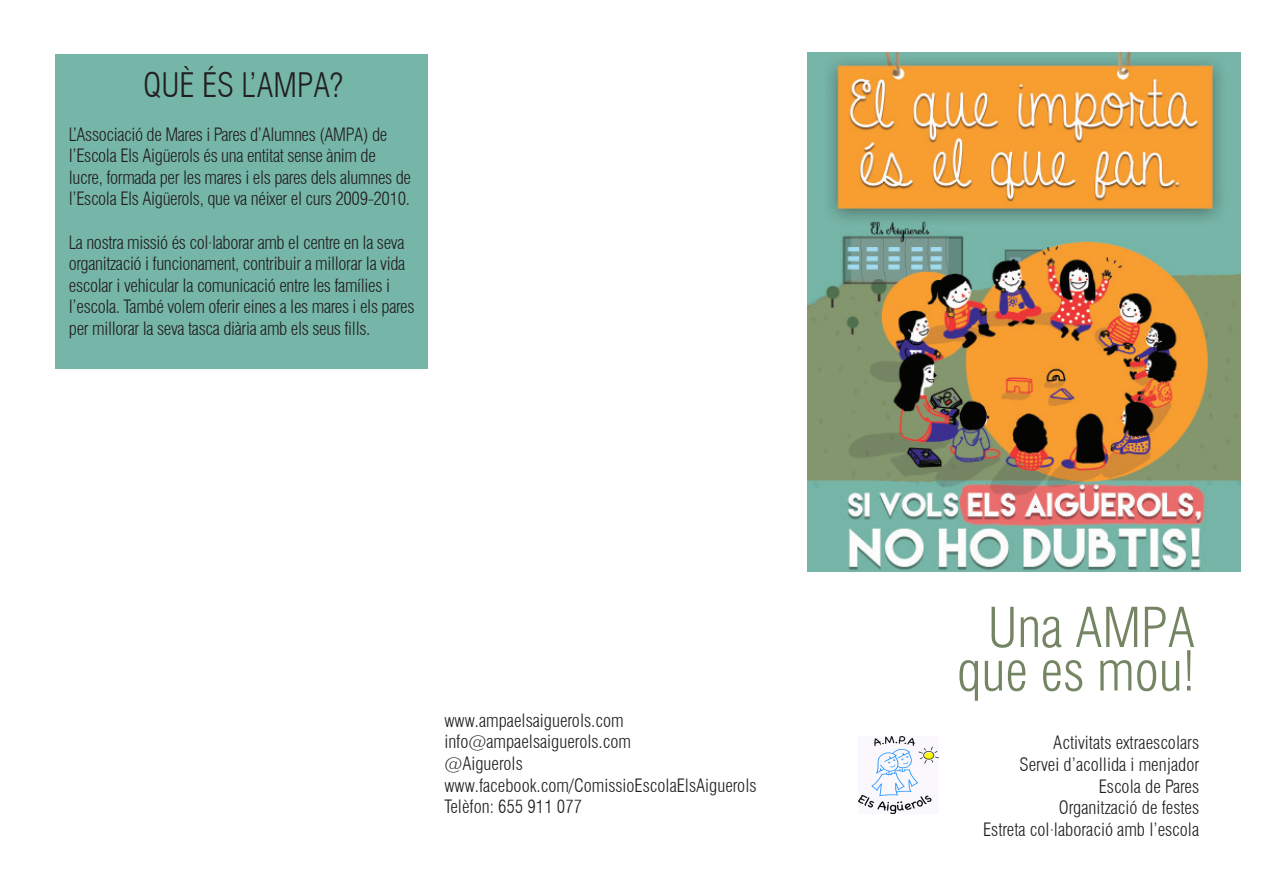
<style>
.page{position:relative;width:1263px;height:893px;background:#fff}
.page>*{position:absolute;margin:0;border:0;box-sizing:border-box;transform-origin:0 0}
.t1{font:300 condensed 54px/43.5px "Swiss 721 BT";color:#758564;text-align:center}
.t2{font:300 condensed 33px "Swiss 721 BT";color:#231f20}
.t3{font:300 condensed 18px/21.6px "Swiss 721 BT";letter-spacing:-.02em;color:#231f20}
.t4{font:300 condensed 18px "Swiss 721 BT";color:#231f20}
</style>
<div class="page">
<img style="left:858px;top:737px;width:80px;height:76px">
<img style="left:808px;top:52px;width:432px;height:520px">
<div style="left:55px;top:54px;width:372px;height:315px;background:#75b6a8"></div>
<p class="t2" style="left:143px;top:66px;width:202px">QUÈ ÉS L’AMPA?</p>
<p class="t3" style="left:69px;top:123px;width:344px">L’Associació de Mares i Pares d’Alumnes (AMPA) de l’Escola Els Aigüerols és una entitat sense ànim de lucre, formada per les mares i els pares dels alumnes de l’Escola Els Aigüerols, que va néixer el curs 2009-2010.</p>
<p class="t3" style="left:69px;top:231px;width:347px">La nostra missió és col·laborar amb el centre en la seva organització i funcionament, contribuir a millorar la vida escolar i vehicular la comunicació entre les famílies i l’escola. També volem oferir eines a les mares i els pares per millorar la seva tasca diària amb els seus fills.</p>
<p class="t4" style="left:444px;top:709px;width:181px">www.ampaelsaiguerols.com</p>
<p class="t4" style="left:444px;top:731px;width:188px">info@ampaelsaiguerols.com</p>
<p class="t4" style="left:444px;top:753px;width:80px">@Aiguerols</p>
<p class="t4" style="left:444px;top:774px;width:314px">www.facebook.com/ComissioEscolaElsAiguerols</p>
<p class="t4" style="left:444px;top:796px;width:139px">Telèfon: 655 911 077</p>
<p class="t1" style="left:957px;top:606px;width:240px">Una AMPA que es mou!</p>
<p class="t4" style="left:1053px;top:732px;width:147px">Activitats extraescolars</p>
<p class="t4" style="left:1019px;top:754px;width:181px">Servei d’acollida i menjador</p>
<p class="t4" style="left:1099px;top:775px;width:102px">Escola de Pares</p>
<p class="t4" style="left:1059px;top:797px;width:142px">Organització de festes</p>
<p class="t4" style="left:983px;top:818px;width:218px">Estreta col·laboració amb l’escola</p>
</div>
